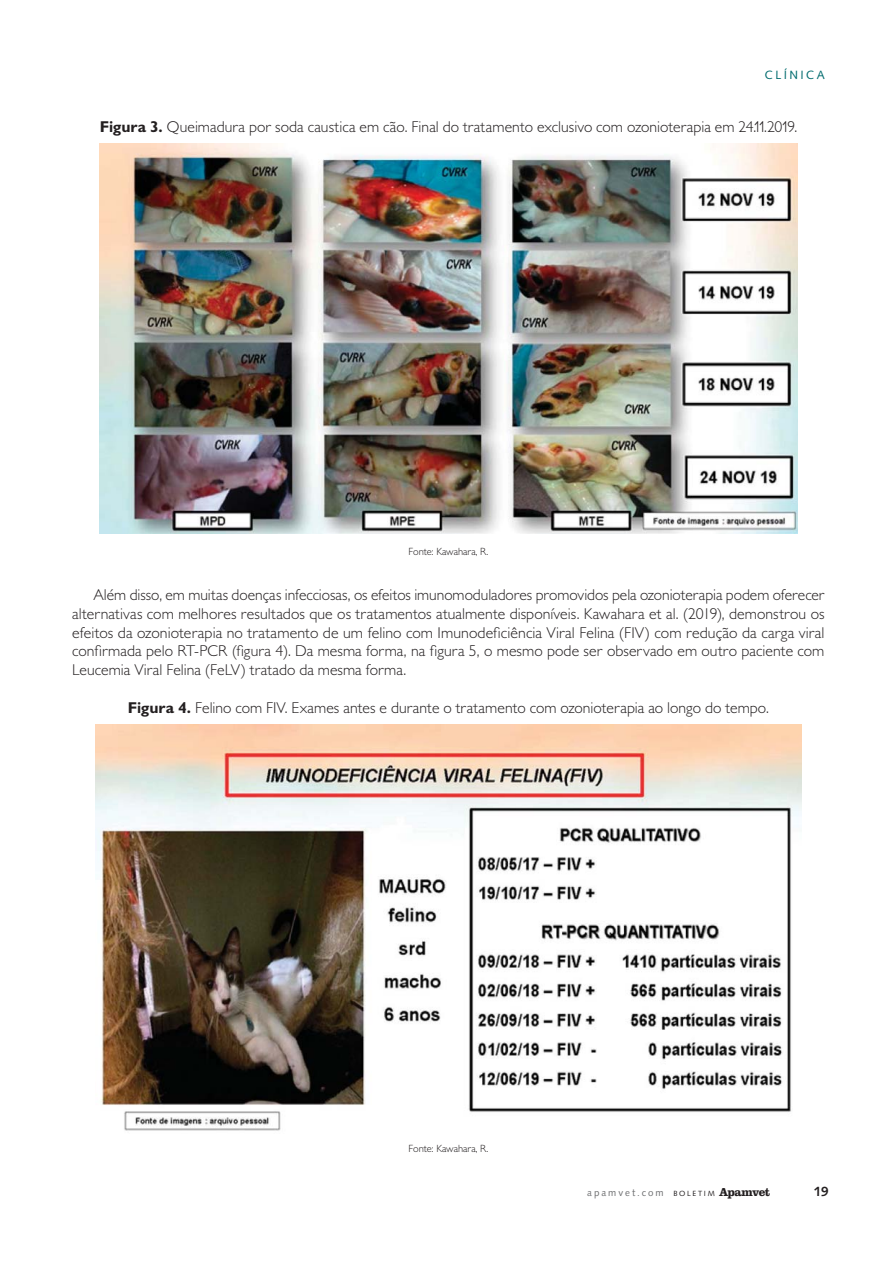
<style>
.page{position:relative;width:893px;height:1263px;background:#fff}
.page>*{position:absolute;margin:0;border:0;box-sizing:border-box;transform-origin:0 0}
.t1{font:300 15.75px/18.8px "Gill Sans MT Pro";color:#231f20;text-align:justify}
.t2{font:700 13.5px "Syntax LT Std";color:#231f20}
.t3{font:12px "Syntax LT Std";letter-spacing:.2em;color:#006b6e}
.t4{font:300 10.5px "Gill Sans MT Pro";color:#231f20}
.t5{font:9.75px "Syntax LT Std";letter-spacing:.2em;color:#6d6e70}
.s1{font-weight:700}
.s2{font-size:23.85px}
.s3{font-size:7.5px;color:#231f20}
.s4{font-family:"Clarendon LT Std";font-weight:700;font-size:12px;color:#231f20}
</style>
<div class="page">
<img style="left:100px;top:144px;width:697px;height:390px">
<img style="left:95px;top:725px;width:706px;height:406px">
<p class="t3" style="left:765px;top:68px;width:61px">CLÍNICA</p>
<p class="t1" style="left:100px;top:119px;width:699px"><span class="s1">Figura 3.</span> Queimadura por soda caustica em cão. Final do tratamento exclusivo com ozonioterapia em 24.<span class="s2">11</span>.20<span class="s2">1</span>9.</p>
<p class="t4" style="left:409px;top:547px;width:81px">Fonte: Kawahara, R.</p>
<p class="t1" style="left:72px;top:587px;width:754px;text-indent:21px">Além disso, em muitas doenças infecciosas, os efeitos imunomoduladores promovidos pela ozonioterapia podem oferecer alternativas com melhores resultados que os tratamentos atualmente disponíveis. Kawahara et al. (2019), demonstrou os efeitos da ozonioterapia no tratamento de um felino com Imunodeficiência Viral Felina (FIV) com redução da carga viral confirmada pelo RT-PCR (figura 4). Da mesma forma, na figura 5, o mesmo pode ser observado em outro paciente com Leucemia Viral Felina (FeLV) tratado da mesma forma.</p>
<p class="t1" style="left:128px;top:700px;width:643px"><span class="s1">Figura 4.</span> Felino com FIV. Exames antes e durante o tratamento com ozonioterapia ao longo do tempo.</p>
<p class="t4" style="left:409px;top:1145px;width:81px">Fonte: Kawahara, R.</p>
<p class="t5" style="left:587px;top:1187px;width:184px">apamvet.com <span class="s3">BOLETIM</span> <span class="s4">Apamvet</span></p>
<p class="t2" style="left:814px;top:1184px;width:16px">19</p>
</div>
